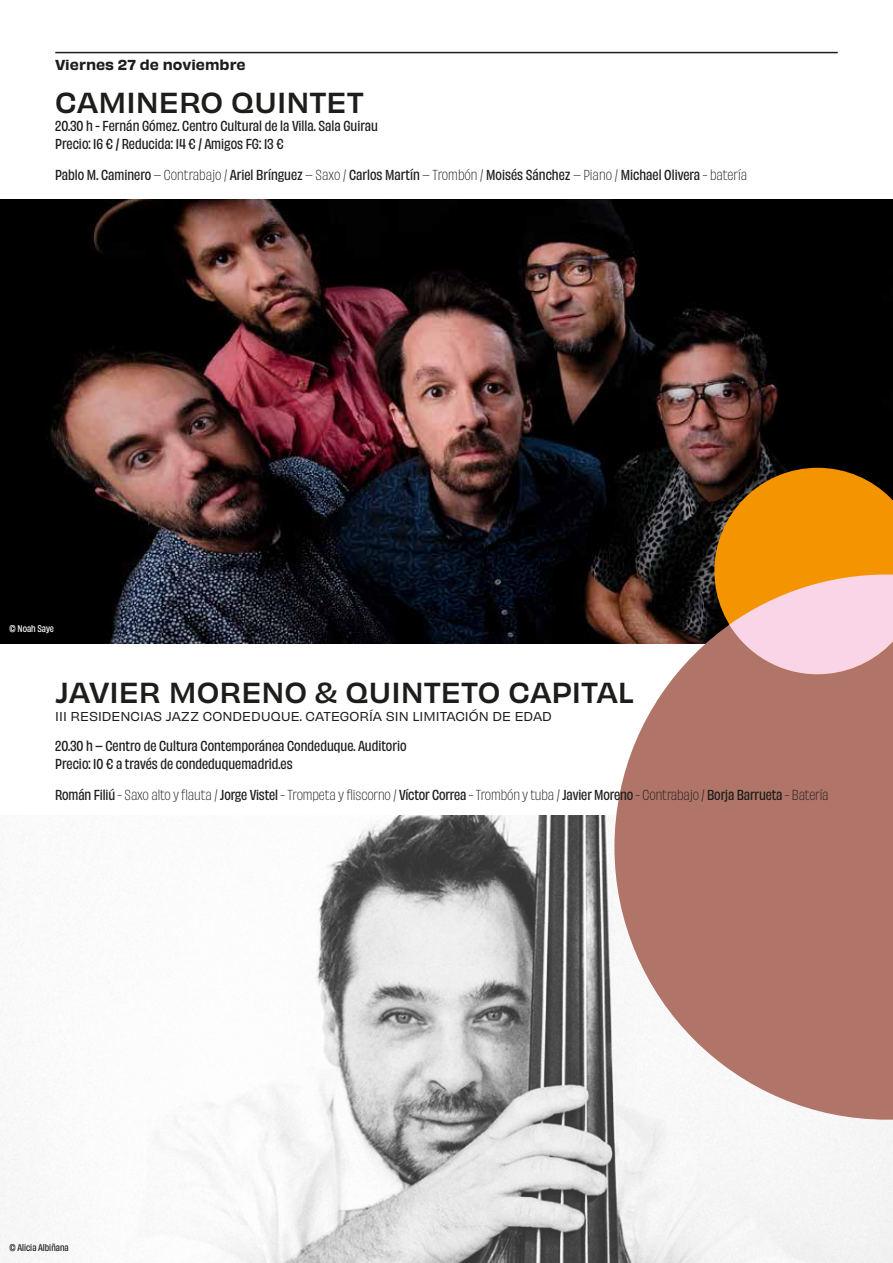
<style>
.page{position:relative;width:893px;height:1263px;background:#fff}
.page>*{position:absolute;margin:0;border:0;box-sizing:border-box;transform-origin:0 0}
.t1{font:500 27px "Obviously";color:#1d1d1b}
.t2{font:13.5px/18px "Obviously Narw Medi";color:#1d1d1b}
.t3{font:13.5px "Obviously Narw Lght";letter-spacing:-.01em;color:#1d1d1b}
.t4{font:13.5px "Obviously Semi";color:#1d1d1b}
.t5{font:12px "Obviously";color:#1d1d1b}
.t6{font:9px "Obviously Narw Medi";color:#1d1d1b}
.t7{font:9px "Obviously Narw Medi";color:#fff}
.s1{font-family:"Obviously Narw Lght"}
.s2{font-family:"Obviously Narw Medi"}
</style>
<div class="page">
<img style="left:0;top:200px;width:893px;height:444px">
<img style="left:0;top:816px;width:893px;height:447px">
<svg style="left:614px;top:574px;width:279px;height:546px;fill:#b07568"></svg>
<svg style="left:714px;top:468px;width:179px;height:206px;background:#db9a52"></svg>
<hr style="left:55px;top:52px;width:783px;height:1px;background:#1d1d1b">
<p class="t4" style="left:55px;top:54px;width:192px">Viernes 27 de noviembre</p>
<h1 class="t1" style="left:55px;top:81px;width:310px">CAMINERO QUINTET</h1>
<p class="t2" style="left:55px;top:116px;width:324px">20.30 h - Fernán Gómez. Centro Cultural de la Villa. Sala Guirau<br>Precio: 16 € / Reducida: 14 € / Amigos FG: 13 €</p>
<p class="t2" style="left:55px;top:165px;width:693px">Pablo M. Caminero <span class="s1">– Contrabajo /</span> Ariel Brínguez <span class="s1">– Saxo /</span> Carlos Martín <span class="s1">– Trombón /</span> Moisés Sánchez <span class="s1">– Piano /</span> Michael Olivera <span class="s1">- batería</span></p>
<p class="t7" style="left:10px;top:622px;width:46px">© Noah Saye</p>
<h1 class="t1" style="left:55px;top:671px;width:580px">JAVIER MORENO &amp; QUINTETO CAPITAL</h1>
<p class="t5" style="left:55px;top:707px;width:498px">III RESIDENCIAS JAZZ CONDEDUQUE. CATEGORÍA SIN LIMITACIÓN DE EDAD</p>
<p class="t2" style="left:55px;top:736px;width:353px">20.30 h – Centro de Cultura Contemporánea Condeduque. Auditorio<br>Precio: 10 € a través de condeduquemadrid.es</p>
<p class="t3" style="left:55px;top:786px;width:775px"><span class="s2">Román Filiú</span> - Saxo alto y flauta / <span class="s2">Jorge Vistel</span> - Trompeta y fliscorno / <span class="s2">Víctor Correa</span> - Trombón y tuba / <span class="s2">Javier Moreno</span> - Contrabajo / <span class="s2">Borja Barrueta</span> - Batería</p>
<p class="t6" style="left:10px;top:1241px;width:61px">© Alicia Albiñana</p>
</div>
